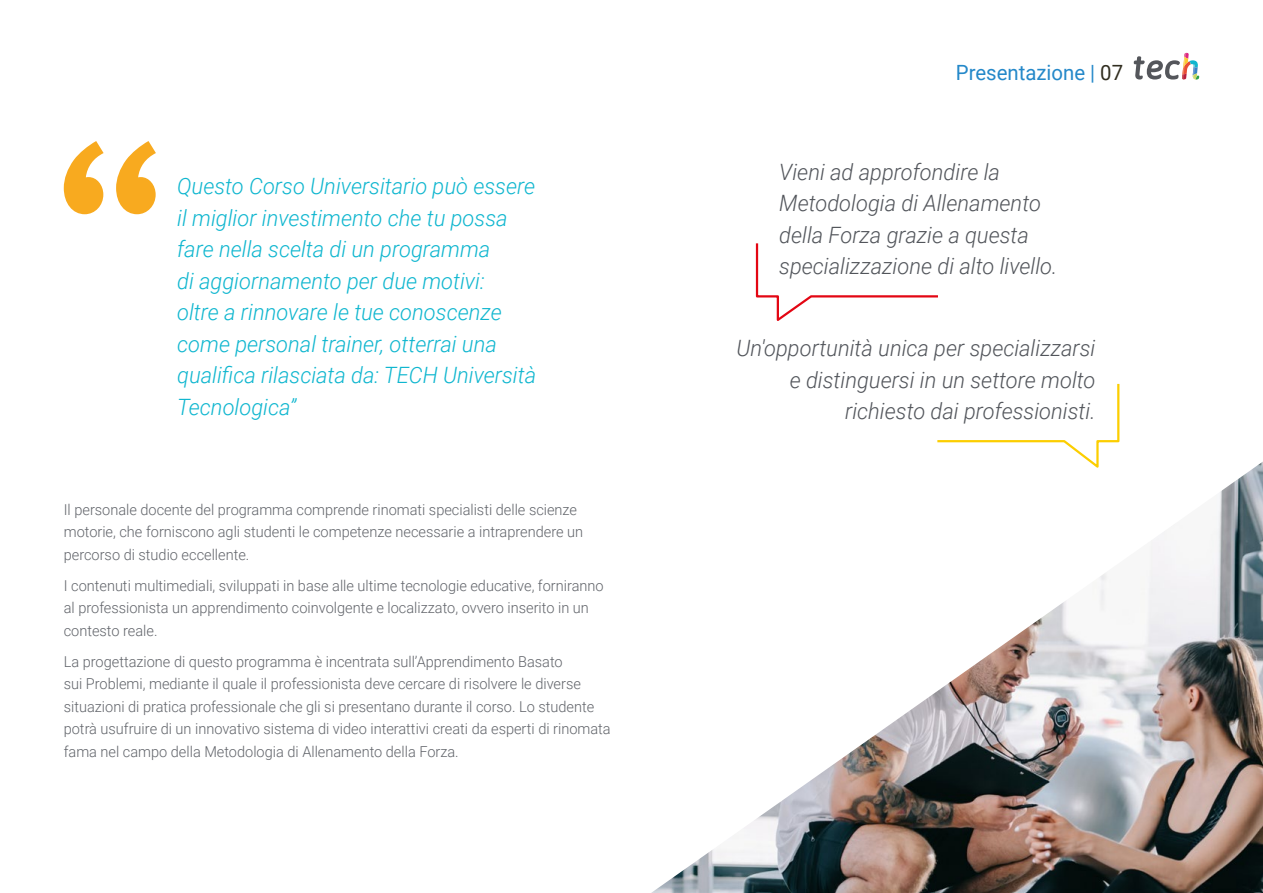
<style>
.page{position:relative;width:1263px;height:893px;background:#fff}
.page>*{position:absolute;margin:0;border:0;box-sizing:border-box;transform-origin:0 0}
.t1{font:italic 300 22.5px/31.5px "Roboto";color:#0fb6cf}
.t2{font:italic 300 22.5px/31.5px "Roboto";color:#52555b;text-align:right}
.t3{font:21px "Roboto";color:#2488c9}
.t4{font:300 15px/22.5px "Roboto";color:#61646a}
.s1{color:#312e20}
</style>
<div class="page">
<svg style="left:64px;top:141px;width:92px;height:73px"></svg>
<svg style="left:937px;top:383px;width:183px;height:78px"></svg>
<svg style="left:755px;top:243px;width:183px;height:78px"></svg>
<img style="left:651px;top:461px;width:612px;height:432px">
<svg style="left:1134px;top:53px;width:65px;height:27px"></svg>
<p class="t1" style="left:177px;top:170px;width:360px">Questo Corso Universitario può essere il miglior investimento che tu possa fare nella scelta di un programma<br>di aggiornamento per due motivi:<br>oltre a rinnovare le tue conoscenze come personal trainer, otterrai una qualifica rilasciata da: TECH Università Tecnologica”</p>
<p class="t4" style="left:64px;top:498px;width:521px">Il personale docente del programma comprende rinomati specialisti delle scienze motorie, che forniscono agli studenti le competenze necessarie a intraprendere un percorso di studio eccellente.</p>
<p class="t4" style="left:64px;top:574px;width:541px">I contenuti multimediali, sviluppati in base alle ultime tecnologie educative, forniranno al professionista un apprendimento coinvolgente e localizzato, ovvero inserito in un contesto reale.</p>
<p class="t4" style="left:64px;top:650px;width:548px">La progettazione di questo programma è incentrata sull’Apprendimento Basato<br>sui Problemi, mediante il quale il professionista deve cercare di risolvere le diverse situazioni di pratica professionale che gli si presentano durante il corso. Lo studente potrà usufruire di un innovativo sistema di video interattivi creati da esperti di rinomata fama nel campo della Metodologia di Allenamento della Forza.</p>
<h2 class="t3" style="left:956px;top:57px;width:169px">Presentazione | <span class="s1">07</span></h2>
<h1 class="t2" style="left:779px;top:155px;width:280px;text-align:left">Vieni ad approfondire la<br>Metodologia di Allenamento della Forza grazie a questa specializzazione di alto livello.</h1>
<h1 class="t2" style="left:736px;top:331px;width:361px">Un'opportunità unica per specializzarsi e distinguersi in un settore molto richiesto dai professionisti.</h1>
</div>
